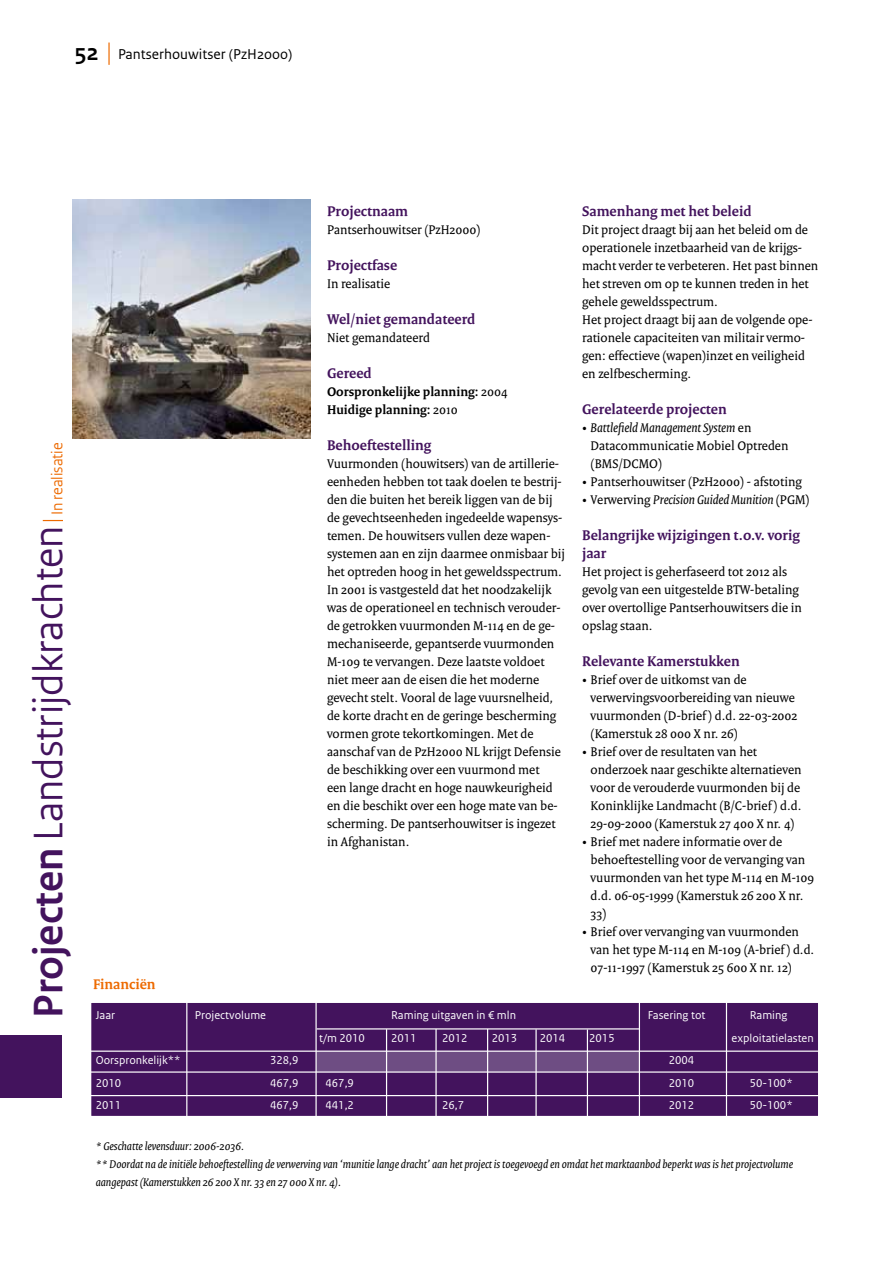
<style>
.page{position:relative;width:893px;height:1263px;background:#fff}
.page>*{position:absolute;margin:0;border:0;box-sizing:border-box;transform-origin:0 0}
.t1{font:43.5px "Rijksoverheid Sans Heading";color:#43135d}
.t2{font:16.5px "Rijksoverheid Sans Heading";color:#ed6a00}
.t3{font:700 15px/18px "Rijksoverheid Serif";color:#43135d}
.t4{font:15px "Rijksoverheid Sans Text";color:#000}
.t5{font:700 15px "Rijksoverheid Serif";color:#ed6a00}
.t6{font:13.5px/18px "Rijksoverheid Serif";color:#000}
.t7{font:700 13.5px/18px "Rijksoverheid Serif";color:#000}
.t8{font:italic 13.5px "Rijksoverheid Serif";color:#000}
.t9{font:italic 12px/18px "Rijksoverheid Serif";color:#000}
.t10{font:12px "Rijksoverheid Sans Text";color:#fff}
.s1{font-family:"Rijksoverheid Sans Heading";font-weight:700;font-size:24px}
.s2{font-weight:700}
.s3{font-weight:400}
.s4{font-style:italic}
.s5{font-style:normal}
</style>
<div class="page">
<div style="left:90px;top:1001px;width:729px;height:116px;background:#43135d;border:2px solid #fff"></div>
<div style="left:316px;top:1051px;width:323px;height:20px;background:#6e4d83"></div>
<hr style="left:186px;top:984px;width:1px;height:169px;background:#fff">
<hr style="left:315px;top:980px;width:2px;height:143px;background:#fff">
<hr style="left:386px;top:1029px;width:1px;height:138px;background:#fff">
<hr style="left:435px;top:1029px;width:2px;height:139px;background:#fff">
<hr style="left:487px;top:1029px;width:1px;height:139px;background:#fff">
<hr style="left:535px;top:1029px;width:2px;height:141px;background:#fff">
<hr style="left:587px;top:1029px;width:1px;height:140px;background:#fff">
<hr style="left:639px;top:982px;width:1px;height:141px;background:#fff">
<hr style="left:88px;top:1050px;width:743px;height:2px;background:#fff">
<hr style="left:80px;top:1095px;width:750px;height:1px;background:#fff">
<hr style="left:317px;top:1028px;width:322px;height:1px;background:#fff">
<hr style="left:726px;top:984px;width:1px;height:170px;background:#fff">
<hr style="left:80px;top:1071px;width:750px;height:2px;background:#fff">
<div style="left:0;top:1036px;width:62px;height:62px;background:#43135d"></div>
<svg style="left:43px;top:520px;width:20px;height:1px"></svg>
<img style="left:72px;top:200px;width:238px;height:238px">
<hr style="left:108px;top:43px;width:2px;height:22px;background:#ed6a00">
<p class="t4" style="left:75px;top:46px;width:219px"><span class="s1">52</span> Pantserhouwitser (PzH2000)</p>
<p class="t2" style="left:48px;top:515px;width:74px;rotate:-90deg">In realisatie</p>
<h1 class="t1" style="left:23px;top:1018px;width:493px;rotate:-90deg"><span class="s2">Projecten</span> Landstrijdkrachten</h1>
<p class="t3" style="left:327px;top:202px;width:83px">Projectnaam</p>
<p class="t6" style="left:327px;top:221px;width:155px">Pantserhouwitser (PzH2000)</p>
<p class="t3" style="left:327px;top:256px;width:72px">Projectfase</p>
<p class="t6" style="left:327px;top:275px;width:65px">In realisatie</p>
<p class="t3" style="left:327px;top:310px;width:150px">Wel/niet gemandateerd</p>
<p class="t6" style="left:327px;top:329px;width:104px">Niet gemandateerd</p>
<p class="t3" style="left:327px;top:364px;width:46px">Gereed</p>
<p class="t7" style="left:327px;top:383px;width:182px">Oorspronkelijke planning: <span class="s3">2004<br></span>Huidige planning: <span class="s3">2010</span></p>
<p class="t3" style="left:327px;top:436px;width:106px">Behoeftestelling</p>
<p class="t6" style="left:327px;top:455px;width:239px">Vuurmonden (houwitsers) van de artillerie&shy;eenheden hebben tot taak doelen te bestrij&shy;den die buiten het bereik liggen van de bij de gevechtseenheden ingedeelde wapensys&shy;temen. De houwitsers vullen deze wapen&shy;systemen aan en zijn daarmee onmisbaar bij het optreden hoog in het geweldsspectrum.<br>In 2001 is vastgesteld dat het noodzakelijk was de operationeel en technisch verouder&shy;de getrokken vuurmonden M-114 en de ge&shy;mechaniseerde, gepantserde vuurmonden M-109 te vervangen. Deze laatste voldoet niet meer aan de eisen die het moderne gevecht stelt. Vooral de lage vuursnelheid, de korte dracht en de geringe bescherming vormen grote tekortkomingen. Met de aanschaf van de PzH2000 NL krijgt Defensie de beschikking over een vuurmond met<br>een lange dracht en hoge nauwkeurigheid en die beschikt over een hoge mate van be&shy;scherming. De pantserhouwitser is ingezet in Afghanistan.</p>
<p class="t3" style="left:582px;top:202px;width:171px">Samenhang met het beleid</p>
<p class="t6" style="left:582px;top:221px;width:238px">Dit project draagt bij aan het beleid om de operationele inzetbaarheid van de krijgs&shy;macht verder te verbeteren. Het past binnen het streven om op te kunnen treden in het gehele geweldsspectrum.<br>Het project draagt bij aan de volgende ope&shy;rationele capaciteiten van militair vermo&shy;gen: effectieve (wapen)inzet en veiligheid en zelfbescherming.</p>
<p class="t3" style="left:582px;top:400px;width:146px">Gerelateerde projecten</p>
<p class="t6" style="left:591px;top:419px;width:199px;text-indent:-9px">• <span class="s4">Battlefield Management System</span> en<br>Datacommunicatie Mobiel Optreden (BMS/DCMO)</p>
<p class="t6" style="left:582px;top:473px;width:221px">• Pantserhouwitser (PzH2000) - afstoting</p>
<p class="t8" style="left:582px;top:491px;width:229px"><span class="s5">• Verwerving</span> Precision Guided Munition <span class="s5">(PGM)</span></p>
<p class="t3" style="left:582px;top:526px;width:219px">Belangrijke wijzigingen t.o.v. vorig jaar</p>
<p class="t6" style="left:582px;top:563px;width:221px">Het project is geherfaseerd tot 2012 als gevolg van een uitgestelde BTW-betaling over overtollige Pantserhouwitsers die in opslag staan.</p>
<p class="t3" style="left:582px;top:652px;width:159px">Relevante Kamerstukken</p>
<p class="t6" style="left:591px;top:671px;width:208px;text-indent:-9px">• Brief over de uitkomst van de verwervingsvoorbereiding van nieuwe vuurmonden (D-brief ) d.d. 22-03-2002 (Kamerstuk 28 000 X nr. 26)</p>
<p class="t6" style="left:591px;top:743px;width:212px;text-indent:-9px">• Brief over de resultaten van het onderzoek naar geschikte alternatieven voor de verouderde vuurmonden bij de Koninklijke Landmacht (B/C-brief ) d.d.<br>29-09-2000 (Kamerstuk 27 400 X nr. 4)</p>
<p class="t6" style="left:591px;top:833px;width:225px;text-indent:-9px">• Brief met nadere informatie over de behoeftestelling voor de vervanging van vuurmonden van het type M-114 en M-109 d.d. 06-05-1999 (Kamerstuk 26 200 X nr.<br>33)</p>
<p class="t6" style="left:591px;top:923px;width:225px;text-indent:-9px">• Brief over vervanging van vuurmonden van het type M-114 en M-109 (A-brief ) d.d.<br>07-11-1997 (Kamerstuk 25 600 X nr. 12)</p>
<p class="t5" style="left:93px;top:975px;width:64px">Financiën</p>
<p class="t10" style="left:96px;top:1008px;width:21px">Jaar</p>
<p class="t10" style="left:195px;top:1008px;width:73px">Projectvolume</p>
<p class="t10" style="left:391px;top:1008px;width:126px">Raming uitgaven in € mln</p>
<p class="t10" style="left:648px;top:1008px;width:59px">Fasering tot</p>
<p class="t10" style="left:750px;top:1008px;width:39px">Raming</p>
<p class="t10" style="left:319px;top:1031px;width:47px">t/m 2010</p>
<p class="t10" style="left:391px;top:1031px;width:27px">2011</p>
<p class="t10" style="left:442px;top:1031px;width:27px">2012</p>
<p class="t10" style="left:492px;top:1031px;width:27px">2013</p>
<p class="t10" style="left:540px;top:1031px;width:27px">2014</p>
<p class="t10" style="left:589px;top:1031px;width:27px">2015</p>
<p class="t10" style="left:732px;top:1031px;width:84px">exploitatielasten</p>
<p class="t10" style="left:96px;top:1053px;width:86px">Oorspronkelijk**</p>
<p class="t10" style="left:270px;top:1053px;width:30px">328,9</p>
<p class="t10" style="left:669px;top:1053px;width:27px">2004</p>
<p class="t10" style="left:96px;top:1076px;width:27px">2010</p>
<p class="t10" style="left:270px;top:1076px;width:30px">467,9</p>
<p class="t10" style="left:326px;top:1076px;width:30px">467,9</p>
<p class="t10" style="left:669px;top:1076px;width:27px">2010</p>
<p class="t10" style="left:750px;top:1076px;width:44px">50-100*</p>
<p class="t10" style="left:96px;top:1098px;width:27px">2011</p>
<p class="t10" style="left:270px;top:1098px;width:30px">467,9</p>
<p class="t10" style="left:326px;top:1098px;width:30px">441,2</p>
<p class="t10" style="left:442px;top:1098px;width:24px">26,7</p>
<p class="t10" style="left:669px;top:1098px;width:27px">2012</p>
<p class="t10" style="left:750px;top:1098px;width:44px">50-100*</p>
<p class="t9" style="left:96px;top:1137px;width:699px">* Geschatte levensduur: 2006-2036.<br>** Doordat na de initiële behoeftestelling de verwerving van ‘munitie lange dracht’ aan het project is toegevoegd en omdat het marktaanbod beperkt was is het projectvolume aangepast (Kamerstukken 26 200 X nr. 33 en 27 000 X nr. 4).</p>
</div>
